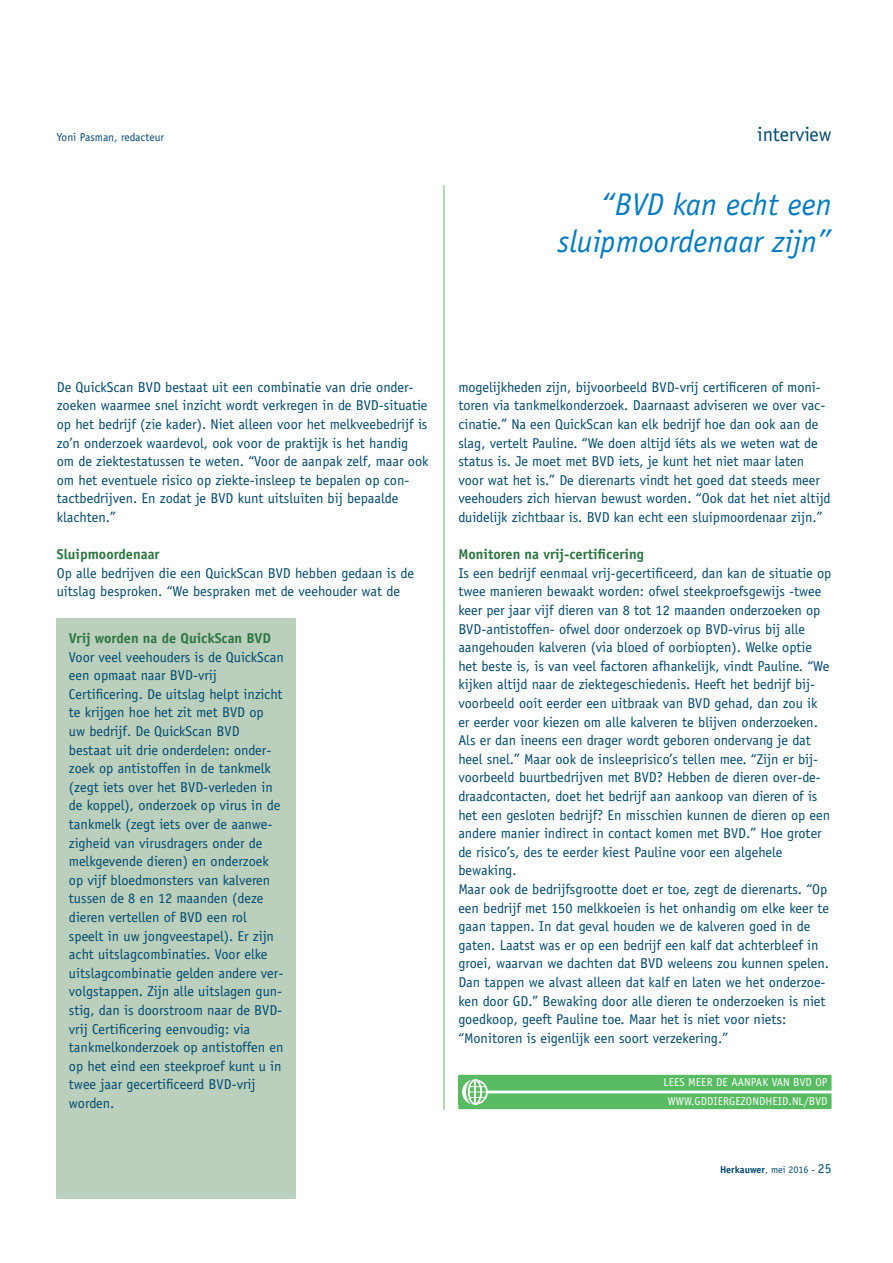
<style>
.page{position:relative;width:893px;height:1263px;background:#fff}
.page>*{position:absolute;margin:0;border:0;box-sizing:border-box;transform-origin:0 0}
.t1{font:italic 31.5px/37.2px "Officina Sans Std";color:#037bc1;text-align:right}
.t2{font:20.1px "Officina Sans Std";color:#00486c}
.t3{font:14.25px/18.6px "Officina Sans Std";color:#00486c}
.t4{font:700 14.25px "Officina Sans Std";color:#2d7541}
.t5{font:11.4px/18.6px "Officina Sans Std";letter-spacing:.005em;color:#fff;text-align:center}
.t6{font:11.4px "Officina Sans Std";color:#00486c}
.t7{font:700 10.05px "Officina Sans Std";color:#00486c}
.s1{font-weight:400}
.s2{font-weight:400;font-size:13.65px}
</style>
<div class="page">
<div style="left:57px;top:618px;width:239px;height:581px;background:#bad0bd"></div>
<div style="left:458px;top:1075px;width:373px;height:16px;background:#58bb62"></div>
<div style="left:458px;top:1093px;width:373px;height:16px;background:#58bb62"></div>
<div style="left:458px;top:1077px;width:29px;height:28px;background:#58bb62"></div>
<svg style="left:462px;top:1079px;width:26px;height:26px"></svg>
<hr style="left:444px;top:185px;width:1px;height:925px;background:#58bb62">
<p class="t6" style="left:57px;top:133px;width:109px">Yoni Pasman, redacteur</p>
<h2 class="t2" style="left:757px;top:126px;width:76px">interview</h2>
<h1 class="t1" style="left:558px;top:186px;width:275px">“BVD kan echt een sluipmoordenaar zijn”</h1>
<p class="t3" style="left:57px;top:379px;width:373px">De QuickScan BVD bestaat uit een combinatie van drie onder&shy;zoeken waarmee snel inzicht wordt verkregen in de BVD-situatie op het bedrijf (zie kader). Niet alleen voor het melkveebedrijf is zo’n onderzoek waardevol, ook voor de praktijk is het handig om de ziektestatussen te weten. “Voor de aanpak zelf, maar ook om het eventuele risico op ziekte-insleep te bepalen op con&shy;tactbedrijven. En zodat je BVD kunt uitsluiten bij bepaalde klachten.”</p>
<p class="t4" style="left:57px;top:549px;width:104px">Sluipmoordenaar</p>
<p class="t3" style="left:57px;top:565px;width:359px">Op alle bedrijven die een QuickScan BVD hebben gedaan is de uitslag besproken. “We bespraken met de veehouder wat de</p>
<p class="t4" style="left:69px;top:633px;width:203px">Vrij worden na de QuickScan BVD</p>
<p class="t3" style="left:69px;top:648px;width:216px">Voor veel veehouders is de QuickScan een opmaat naar BVD-vrij Certificering. De uitslag helpt inzicht te krijgen hoe het zit met BVD op<br>uw bedrijf. De QuickScan BVD bestaat uit drie onderdelen: onder&shy;zoek op antistoffen in de tankmelk (zegt iets over het BVD-verleden in de koppel), onderzoek op virus in de tankmelk (zegt iets over de aanwe&shy;zigheid van virusdragers onder de melkgevende dieren) en onderzoek op vijf bloedmonsters van kalveren tussen de 8 en 12 maanden (deze dieren vertellen of BVD een rol speelt in uw jongveestapel). Er zijn acht uitslagcombinaties. Voor elke uitslagcombinatie gelden andere ver&shy;volgstappen. Zijn alle uitslagen gun&shy;stig, dan is doorstroom naar de BVD&shy;vrij Certificering eenvoudig: via tankmelkonderzoek op antistoffen en op het eind een steekproef kunt u in twee jaar gecertificeerd BVD-vrij worden.</p>
<p class="t3" style="left:458px;top:379px;width:374px">mogelijkheden zijn, bijvoorbeeld BVD-vrij certificeren of moni&shy;toren via tankmelkonderzoek. Daarnaast adviseren we over vac&shy;cinatie.” Na een QuickScan kan elk bedrijf hoe dan ook aan de slag, vertelt Pauline. “We doen altijd íéts als we weten wat de status is. Je moet met BVD iets, je kunt het niet maar laten voor wat het is.” De dierenarts vindt het goed dat steeds meer veehouders zich hiervan bewust worden. “Ook dat het niet altijd duidelijk zichtbaar is. BVD kan echt een sluipmoordenaar zijn.”</p>
<p class="t4" style="left:458px;top:549px;width:187px">Monitoren na vrij-certificering</p>
<p class="t3" style="left:458px;top:565px;width:374px">Is een bedrijf eenmaal vrij-gecertificeerd, dan kan de situatie op twee manieren bewaakt worden: ofwel steekproefsgewijs -twee keer per jaar vijf dieren van 8 tot 12 maanden onderzoeken op BVD-antistoffen- ofwel door onderzoek op BVD-virus bij alle aangehouden kalveren (via bloed of oorbiopten). Welke optie het beste is, is van veel factoren afhankelijk, vindt Pauline. “We kijken altijd naar de ziektegeschiedenis. Heeft het bedrijf bij&shy;voorbeeld ooit eerder een uitbraak van BVD gehad, dan zou ik er eerder voor kiezen om alle kalveren te blijven onderzoeken.<br>Als er dan ineens een drager wordt geboren ondervang je dat heel snel.” Maar ook de insleeprisico’s tellen mee. “Zijn er bij&shy;voorbeeld buurtbedrijven met BVD? Hebben de dieren over-de&shy;draadcontacten, doet het bedrijf aan aankoop van dieren of is het een gesloten bedrijf? En misschien kunnen de dieren op een andere manier indirect in contact komen met BVD.” Hoe groter de risico’s, des te eerder kiest Pauline voor een algehele bewaking.<br>Maar ook de bedrijfsgrootte doet er toe, zegt de dierenarts. “Op een bedrijf met 150 melkkoeien is het onhandig om elke keer te gaan tappen. In dat geval houden we de kalveren goed in de gaten. Laatst was er op een bedrijf een kalf dat achterbleef in groei, waarvan we dachten dat BVD weleens zou kunnen spelen.<br>Dan tappen we alvast alleen dat kalf en laten we het onderzoe&shy;ken door GD.” Bewaking door alle dieren te onderzoeken is niet goedkoop, geeft Pauline toe. Maar het is niet voor niets: “Monitoren is eigenlijk een soort verzekering.”</p>
<p class="t5" style="left:663px;top:1074px;width:165px">LEES MEER DE AANPAK VAN BVD OP<br>WWW.GDDIERGEZONDHEID.NL/BVD</p>
<p class="t7" style="left:720px;top:1166px;width:113px">Herkauwer<span class="s1">, mei 2016 -</span> <span class="s2">25</span></p>
</div>
